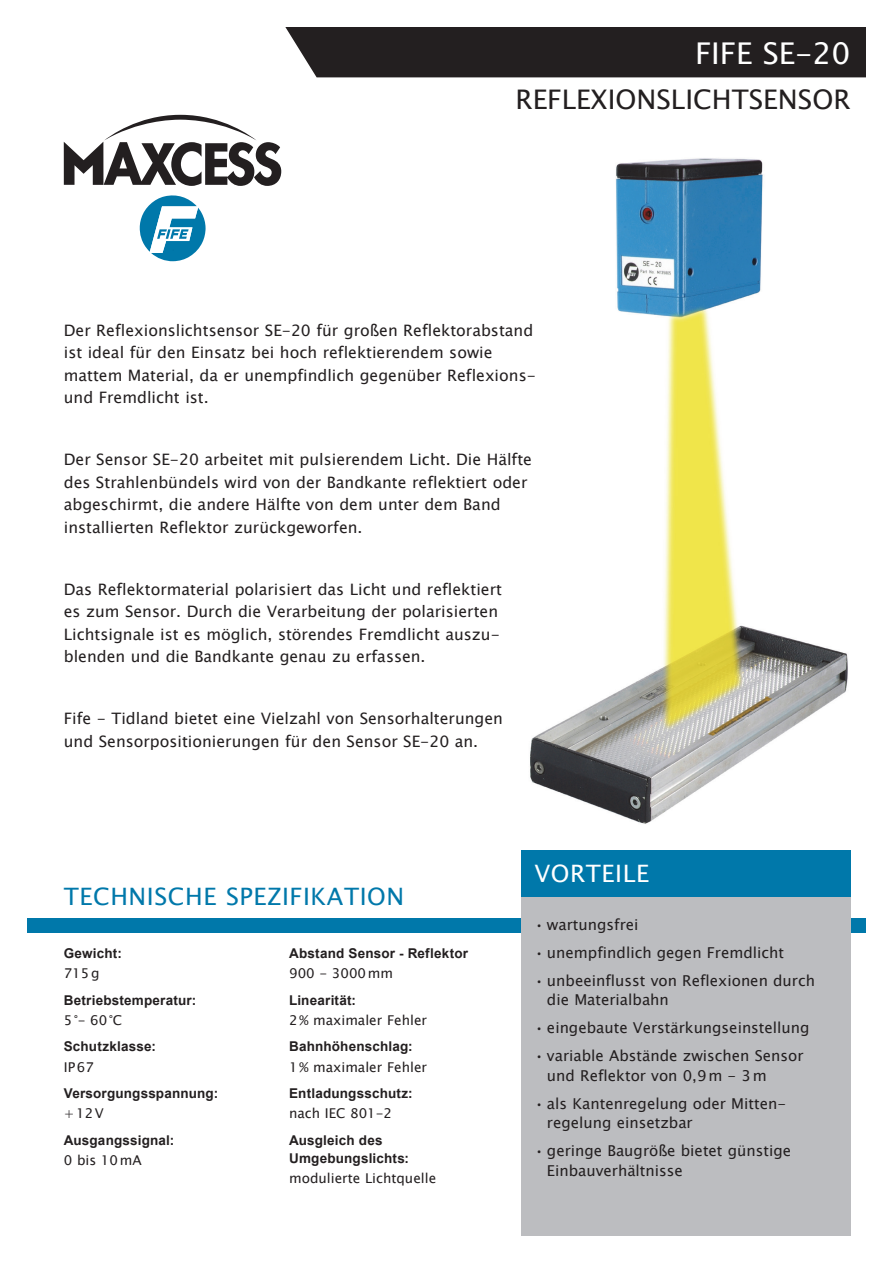
<style>
.page{position:relative;width:893px;height:1263px;background:#fff}
.page>*{position:absolute;margin:0;border:0;box-sizing:border-box;transform-origin:0 0}
.Product_Sheet_Title{font:30px "Lucida Sans Unicode";color:#fff}
.Product_Sheet_Title-2{font:27px "Lucida Sans Unicode";color:#231f20}
.t1{font:24px "Lucida Sans Unicode";letter-spacing:.025em;color:#0078aa}
.t2{font:24px "Lucida Sans Unicode";letter-spacing:.025em;color:#fff}
.Body{font:15.75px/22.5px "Lucida Sans Unicode";color:#231f20}
.t3{font:15px/19.5px "Lucida Sans Unicode";color:#231f20}
.Specs_bold{font:700 13.5px/18px "Arial";letter-spacing:.015em;color:#231f20}
.Specs{font:13.5px "Lucida Sans Unicode";color:#231f20}
</style>
<div class="page">
<div style="left:27px;top:918px;width:839px;height:15px;background:#0078aa"></div>
<div style="left:285px;top:27px;width:581px;height:50px;background:#231f20"></div>
<div style="left:521px;top:896px;width:329px;height:340px;background:#bcbdc0"></div>
<div style="left:521px;top:850px;width:329px;height:47px;background:#0078aa"></div>
<svg style="left:139px;top:195px;width:67px;height:66px"></svg>
<svg style="left:64px;top:115px;width:217px;height:71px"></svg>
<img style="left:530px;top:158px;width:318px;height:666px">
<p class="Product_Sheet_Title" style="left:695px;top:30px;width:157px">FIFE SE-20</p>
<p class="Product_Sheet_Title-2" style="left:516px;top:78px;width:336px">REFLEXIONSLICHTSENSOR</p>
<p class="Body" style="left:64px;top:319px;width:473px">Der Reflexionslichtsensor SE-20 für großen Reflektorabstand ist ideal für den Einsatz bei hoch reflektierendem sowie mattem Material, da er unempfindlich gegenüber Reflexions&shy;und Fremdlicht ist.</p>
<p class="Body" style="left:64px;top:448px;width:470px">Der Sensor SE-20 arbeitet mit pulsierendem Licht. Die Hälfte des Strahlenbündels wird von der Bandkante reflektiert oder abgeschirmt, die andere Hälfte von dem unter dem Band installierten Reflektor zurückgeworfen.</p>
<p class="Body" style="left:64px;top:578px;width:440px">Das Reflektormaterial polarisiert das Licht und reflektiert es zum Sensor. Durch die Verarbeitung der polarisierten Lichtsignale ist es möglich, störendes Fremdlicht auszu&shy;blenden und die Bandkante genau zu erfassen.</p>
<p class="Body" style="left:64px;top:707px;width:441px">Fife - Tidland bietet eine Vielzahl von Sensorhalterungen und Sensorpositionierungen für den Sensor SE-20 an.</p>
<h3 class="t1" style="left:64px;top:878px;width:342px">TECHNISCHE SPEZIFIKATION</h3>
<p class="Specs_bold" style="left:64px;top:945px;width:60px">Gewicht:</p>
<p class="Specs" style="left:64px;top:963px;width:37px">715g</p>
<p class="Specs_bold" style="left:64px;top:991px;width:134px">Betriebstemperatur:</p>
<p class="Specs" style="left:64px;top:1009px;width:60px">5°- 60°C</p>
<p class="Specs_bold" style="left:64px;top:1038px;width:94px">Schutzklasse:</p>
<p class="Specs" style="left:64px;top:1056px;width:32px">IP67</p>
<p class="Specs_bold" style="left:64px;top:1085px;width:156px">Versorgungsspannung:</p>
<p class="Specs" style="left:64px;top:1103px;width:42px">+12V</p>
<p class="Specs_bold" style="left:64px;top:1131px;width:112px">Ausgangssignal:</p>
<p class="Specs" style="left:64px;top:1149px;width:79px">0 bis 10mA</p>
<p class="Specs_bold" style="left:289px;top:945px;width:180px">Abstand Sensor - Reflektor</p>
<p class="Specs" style="left:289px;top:963px;width:105px">900 - 3000mm</p>
<p class="Specs_bold" style="left:289px;top:991px;width:68px">Linearität:</p>
<p class="Specs" style="left:289px;top:1009px;width:139px">2% maximaler Fehler</p>
<p class="Specs_bold" style="left:289px;top:1038px;width:125px">Bahnhöhenschlag:</p>
<p class="Specs" style="left:289px;top:1056px;width:139px">1% maximaler Fehler</p>
<p class="Specs_bold" style="left:289px;top:1085px;width:125px">Entladungsschutz:</p>
<p class="Specs" style="left:289px;top:1103px;width:105px">nach IEC 801-2</p>
<p class="Specs_bold" style="left:289px;top:1131px;width:121px">Ausgleich des<br>Umgebungslichts:</p>
<p class="Specs" style="left:289px;top:1167px;width:149px">modulierte Lichtquelle</p>
<h3 class="t2" style="left:535px;top:854px;width:116px">VORTEILE</h3>
<p class="t3" style="left:535px;top:915px;width:105px">• wartungsfrei</p>
<p class="t3" style="left:535px;top:943px;width:251px">• unempfindlich gegen Fremdlicht</p>
<p class="t3" style="left:547px;top:971px;width:270px;text-indent:-12px">• unbeeinflusst von Reflexionen durch die Materialbahn</p>
<p class="t3" style="left:535px;top:1018px;width:277px">• eingebaute Verstärkungseinstellung</p>
<p class="t3" style="left:547px;top:1046px;width:258px;text-indent:-12px">• variable Abstände zwischen Sensor und Reflektor von 0,9m - 3m</p>
<p class="t3" style="left:547px;top:1094px;width:241px;text-indent:-12px">• als Kantenregelung oder Mitten&shy;regelung einsetzbar</p>
<p class="t3" style="left:547px;top:1141px;width:246px;text-indent:-12px">• geringe Baugröße bietet günstige<br>Einbauverhältnisse</p>
</div>
